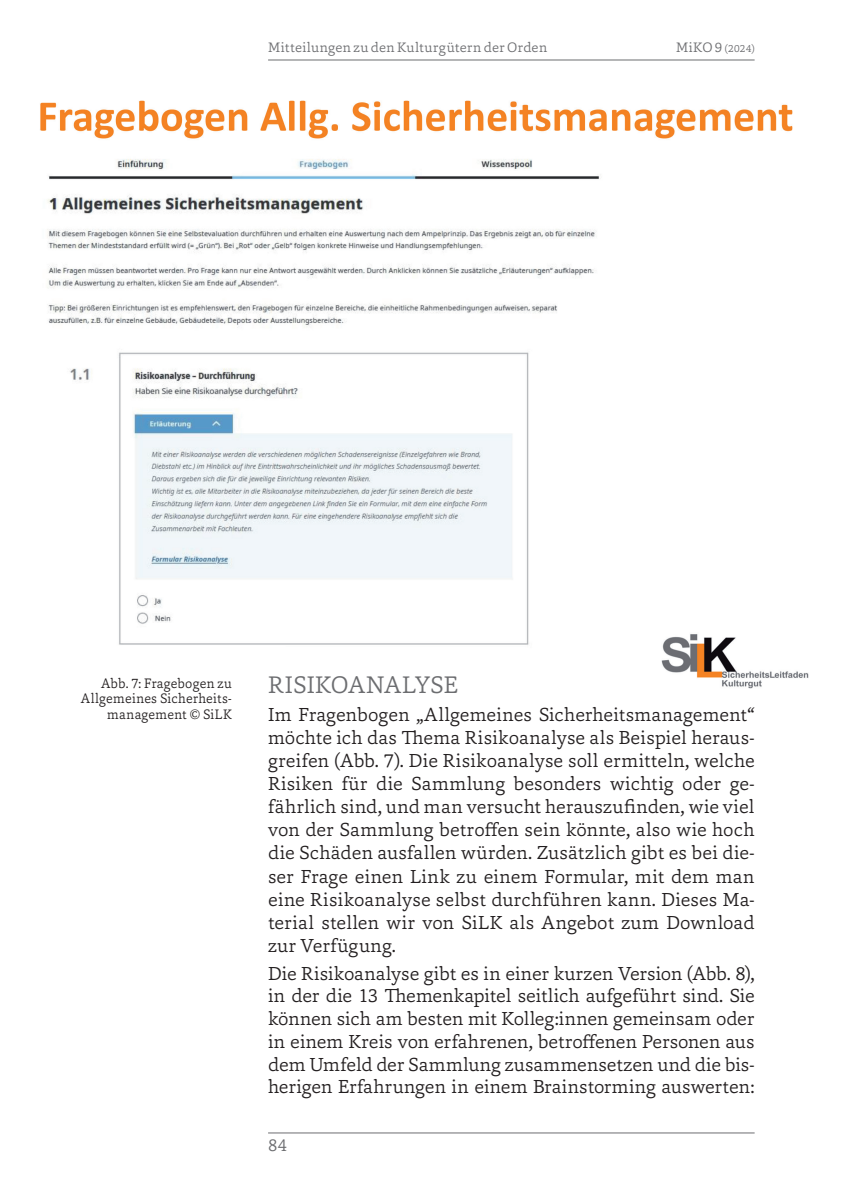
<style>
.page{position:relative;width:844px;height:1191px;background:#fff}
.page>*{position:absolute;margin:0;border:0;box-sizing:border-box;transform-origin:0 0}
.t1{font:300 24.5px "Capita";color:#6c6d70}
.t2{font:300 19.25px/23.1px "Capita";letter-spacing:.005em;color:#231f20;text-align:justify}
.t3{font:300 17.5px "Capita";color:#6c6d70}
.t4{font:300 14px/15.8px "Capita";letter-spacing:.015em;color:#231f20;text-align:right;scale:.95 1}
.t5{font:300 14px "Capita";letter-spacing:.025em;color:#6c6d70}
.t6{font:300 10.5px "Capita";color:#6c6d70}
.s1{font-size:14px}
</style>
<div class="page">
<hr style="left:268px;top:60px;width:486px;height:1px;background:#6c6d70">
<hr style="left:268px;top:1132px;width:486px;height:1px;background:#6c6d70">
<img style="left:40px;top:100px;width:769px;height:589px">
<p class="t5" style="left:268px;top:38px;width:281px">Mitteilungen zu den Kulturgütern der Orden</p>
<p class="t6" style="left:676px;top:42px;width:80px"><span class="s1">MiKO 9</span> (2024)</p>
<p class="t4" style="left:81px;top:674px;width:160px">Abb. 7: Fragebogen zu<br>Allgemeines Sicherheits&shy;management © SiLK</p>
<p class="t1" style="left:268px;top:668px;width:191px">RISIKOANALYSE</p>
<p class="t2" style="left:268px;top:702px;width:488px">Im Fragenbogen „Allgemeines Sicherheitsmanagement“ möchte ich das Thema Risikoanalyse als Beispiel heraus&shy;greifen (Abb. 7). Die Risikoanalyse soll ermitteln, welche Risiken für die Sammlung besonders wichtig oder ge&shy;fährlich sind, und man versucht herauszufinden, wie viel von der Sammlung betroffen sein könnte, also wie hoch die Schäden ausfallen würden. Zusätzlich gibt es bei die&shy;ser Frage einen Link zu einem Formular, mit dem man eine Risikoanalyse selbst durchführen kann. Dieses Ma&shy;terial stellen wir von SiLK als Angebot zum Download zur Verfügung.</p>
<p class="t2" style="left:268px;top:961px;width:488px">Die Risikoanalyse gibt es in einer kurzen Version (Abb. 8), in der die 13 Themenkapitel seitlich aufgeführt sind. Sie können sich am besten mit Kolleg:innen gemeinsam oder in einem Kreis von erfahrenen, betroffenen Personen aus dem Umfeld der Sammlung zusammensetzen und die bis&shy;herigen Erfahrungen in einem Brainstorming auswerten:</p>
<p class="t3" style="left:268px;top:1133px;width:20px">84</p>
</div>
